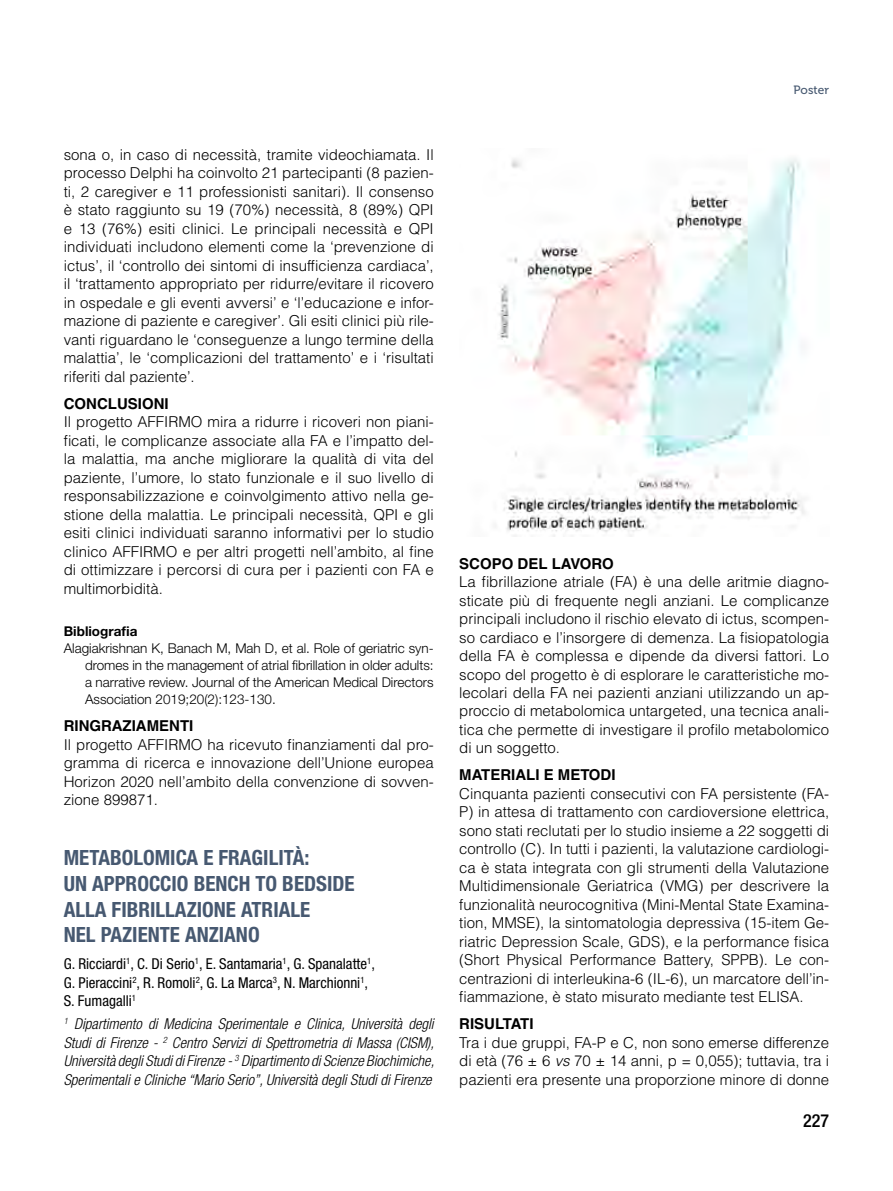
<style>
.page{position:relative;width:893px;height:1191px;background:#fff}
.page>*{position:absolute;margin:0;border:0;box-sizing:border-box;transform-origin:0 0}
.t1{font:700 condensed 21px/25.7px "Helvetica Neue LT Std";color:#475971}
.t2{font:500 condensed 18px "Helvetica Neue LT Std";color:#000}
.t3{font:300 15px/18.5px "Helvetica LT Std";color:#000;text-align:justify}
.t4{font:italic 300 condensed 15px/18.5px "Helvetica Neue LT Std";color:#000;text-align:justify}
.t5{font:condensed 15px/18.5px "Helvetica Neue LT Std";color:#000}
.t6{font:700 15px "Helvetica LT Std";color:#000}
.t7{font:300 13.5px/17px "Helvetica Neue LT Std";color:#000;text-align:justify}
.t8{font:700 13.5px "Helvetica Neue LT Std";color:#000}
.t9{font:12px "Museo 500";letter-spacing:.01em;color:#475971}
.s1{font-style:italic}
</style>
<div class="page">
<img style="left:495px;top:158px;width:310px;height:378px">
<p class="t3" style="left:64px;top:145px;width:371px">sona o, in caso di necessità, tramite videochiamata. Il processo Delphi ha coinvolto 21 partecipanti (8 pazien&shy;ti, 2 caregiver e 11 professionisti sanitari). Il consenso è stato raggiunto su 19 (70%) necessità, 8 (89%) QPI e 13 (76%) esiti clinici. Le principali necessità e QPI individuati includono elementi come la ‘prevenzione di ictus’, il ‘controllo dei sintomi di insufficienza cardiaca’, il ‘trattamento appropriato per ridurre/evitare il ricovero in ospedale e gli eventi avversi’ e ‘l’educazione e infor&shy;mazione di paziente e caregiver’. Gli esiti clinici più rile&shy;vanti riguardano le ‘conseguenze a lungo termine della malattia’, le ‘complicazioni del trattamento’ e i ‘risultati riferiti dal paziente’.</p>
<p class="t6" style="left:64px;top:394px;width:106px">CONCLUSIONI</p>
<p class="t3" style="left:64px;top:412px;width:371px">Il progetto AFFIRMO mira a ridurre i ricoveri non piani&shy;ficati, le complicanze associate alla FA e l’impatto del&shy;la malattia, ma anche migliorare la qualità di vita del paziente, l’umore, lo stato funzionale e il suo livello di responsabilizzazione e coinvolgimento attivo nella ge&shy;stione della malattia. Le principali necessità, QPI e gli esiti clinici individuati saranno informativi per lo studio clinico AFFIRMO e per altri progetti nell’ambito, al fine di ottimizzare i percorsi di cura per i pazienti con FA e multimorbidità.</p>
<p class="t8" style="left:64px;top:623px;width:75px">Bibliografia</p>
<p class="t7" style="left:85px;top:640px;width:350px;text-indent:-21px">Alagiakrishnan K, Banach M, Mah D, et al. Role of geriatric syn&shy;dromes in the management of atrial fibrillation in older adults: a narrative review. Journal of the American Medical Directors Association 2019;20(2):123-130.</p>
<p class="t6" style="left:64px;top:717px;width:131px">RINGRAZIAMENTI</p>
<p class="t3" style="left:64px;top:735px;width:371px">Il progetto AFFIRMO ha ricevuto finanziamenti dal pro&shy;gramma di ricerca e innovazione dell’Unione europea Horizon 2020 nell’ambito della convenzione di sovven&shy;zione 899871.</p>
<h1 class="t1" style="left:64px;top:844px;width:292px">METABOLOMICA E FRAGILITÀ:<br>UN APPROCCIO BENCH TO BEDSIDE<br>ALLA FIBRILLAZIONE ATRIALE<br>NEL PAZIENTE ANZIANO</h1>
<p class="t5" style="left:64px;top:954px;width:313px">G. Ricciardi<sup>1</sup>, C. Di Serio<sup>1</sup>, E. Santamaria<sup>1</sup>, G. Spanalatte<sup>1</sup>,<br>G. Pieraccini<sup>2</sup>, R. Romoli<sup>2</sup>, G. La Marca<sup>3</sup>, N. Marchionni<sup>1</sup>,<br>S. Fumagalli<sup>1</sup></p>
<p class="t4" style="left:64px;top:1015px;width:372px"><sup>1</sup> Dipartimento di Medicina Sperimentale e Clinica, Università degli Studi di Firenze - <sup>2</sup> Centro Servizi di Spettrometria di Massa (CISM), Università degli Studi di Firenze - <sup>3</sup> Dipartimento di Scienze Biochimiche, Sperimentali e Cliniche “Mario Serio”, Università degli Studi di Firenze</p>
<p class="t9" style="left:793px;top:83px;width:37px">Poster</p>
<p class="t6" style="left:459px;top:554px;width:156px">SCOPO DEL LAVORO</p>
<p class="t3" style="left:459px;top:572px;width:371px">La fibrillazione atriale (FA) è una delle aritmie diagno&shy;sticate più di frequente negli anziani. Le complicanze principali includono il rischio elevato di ictus, scompen&shy;so cardiaco e l’insorgere di demenza. La fisiopatologia della FA è complessa e dipende da diversi fattori. Lo scopo del progetto è di esplorare le caratteristiche mo&shy;lecolari della FA nei pazienti anziani utilizzando un ap&shy;proccio di metabolomica untargeted, una tecnica anali&shy;tica che permette di investigare il profilo metabolomico di un soggetto.</p>
<p class="t6" style="left:459px;top:766px;width:158px">MATERIALI E METODI</p>
<p class="t3" style="left:459px;top:784px;width:371px">Cinquanta pazienti consecutivi con FA persistente (FA-P) in attesa di trattamento con cardioversione elettrica, sono stati reclutati per lo studio insieme a 22 soggetti di controllo (C). In tutti i pazienti, la valutazione cardiologi&shy;ca è stata integrata con gli strumenti della Valutazione Multidimensionale Geriatrica (VMG) per descrivere la funzionalità neurocognitiva (Mini-Mental State Examina&shy;tion, MMSE), la sintomatologia depressiva (15-item Ge&shy;riatric Depression Scale, GDS), e la performance fisica (Short Physical Performance Battery, SPPB). Le con&shy;centrazioni di interleukina-6 (IL-6), un marcatore dell’in&shy;fiammazione, è stato misurato mediante test ELISA.</p>
<p class="t6" style="left:459px;top:1014px;width:76px">RISULTATI</p>
<p class="t3" style="left:459px;top:1032px;width:371px">Tra i due gruppi, FA-P e C, non sono emerse differenze di età (76 ± 6 <span class="s1">vs</span> 70 ± 14 anni, p = 0,055); tuttavia, tra i pazienti era presente una proporzione minore di donne</p>
<p class="t2" style="left:803px;top:1110px;width:28px">227</p>
</div>
